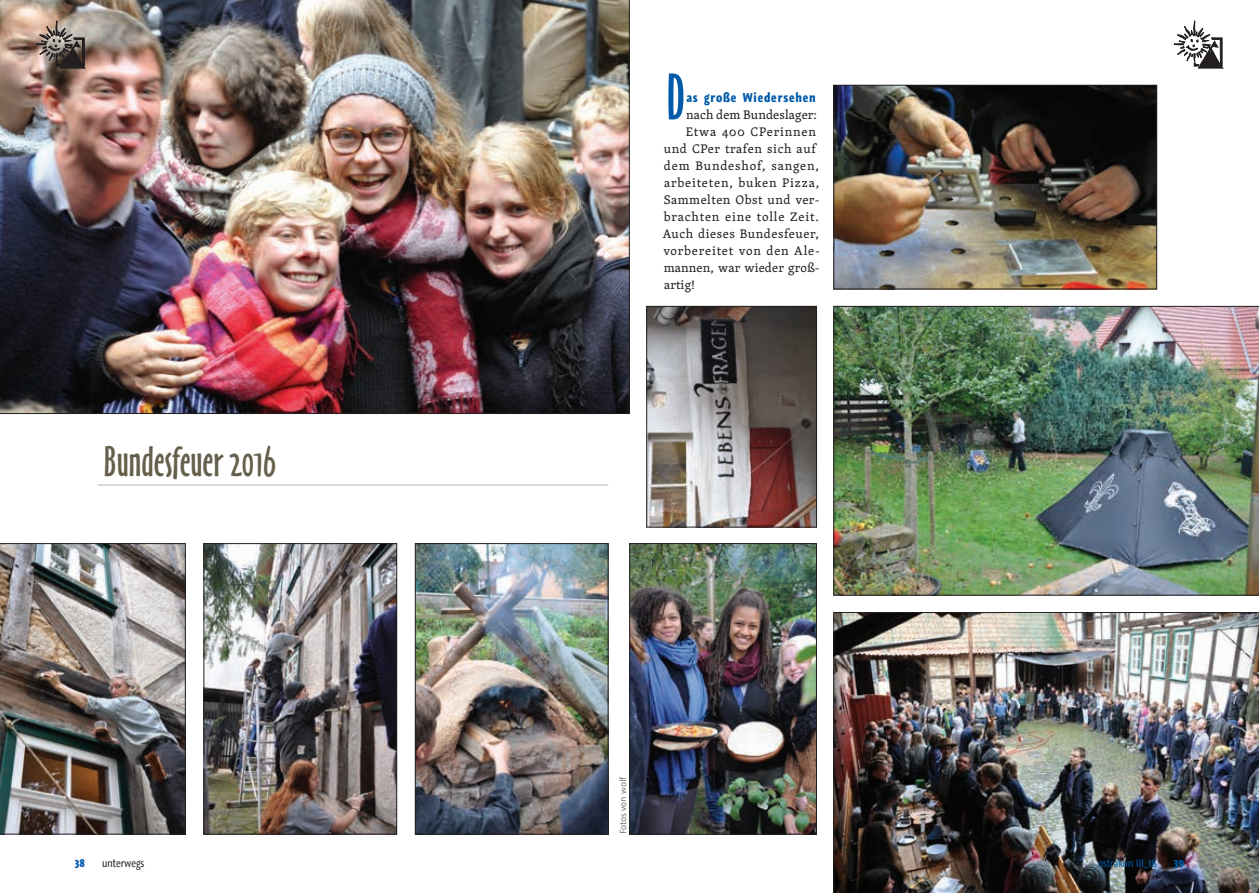
<style>
.page{position:relative;width:1259px;height:893px;background:#fff}
.page>*{position:absolute;margin:0;border:0;box-sizing:border-box;transform-origin:0 0}
.t1{font:60.3px "Oz Handicraft BT";color:#015aaa}
.t2{font:39.75px "Oz Handicraft BT";color:#64604b}
.t3{font:12.75px "Skolar";letter-spacing:.045em;color:#231f20}
.t4{font:12.75px "Skolar";letter-spacing:.065em;color:#231f20}
.t5{font:12.75px "Skolar";letter-spacing:.01em;color:#231f20}
.t6{font:700 12px "Graublau Web";letter-spacing:.075em;color:#015aaa}
.t7{font:10.5px "Graublau Web";letter-spacing:-.01em;color:#015aaa}
.t8{font:10.5px "Graublau Web";color:#231f20}
.t9{font:700 10.5px "Graublau Web";color:#015aaa}
.t10{font:300 9.75px "Graublau Sans";color:#231f20}
</style>
<div class="page">
<hr style="left:98px;top:485px;width:510px;height:1px;background:#b6b4a5">
<img style="left:0;top:0;width:629px;height:414px">
<img style="left:833px;top:612px;width:426px;height:281px">
<img style="left:206px;top:545px;width:189px;height:287px">
<div style="left:204px;top:543px;width:193px;height:291px;border:1px solid #231f20"></div>
<img style="left:0;top:543px;width:185px;height:291px">
<img style="left:417px;top:545px;width:189px;height:287px">
<div style="left:415px;top:543px;width:193px;height:291px;border:1px solid #231f20"></div>
<img style="left:631px;top:545px;width:183px;height:287px">
<div style="left:629px;top:543px;width:187px;height:291px;border:1px solid #231f20"></div>
<img style="left:833px;top:306px;width:426px;height:289px">
<img style="left:648px;top:308px;width:166px;height:217px">
<div style="left:646px;top:306px;width:170px;height:221px;border:1px solid #231f20"></div>
<img style="left:835px;top:87px;width:320px;height:200px">
<div style="left:833px;top:85px;width:324px;height:204px;border:1px solid #231f20"></div>
<svg style="left:1174px;top:21px;width:49px;height:47px"></svg>
<svg style="left:36px;top:20px;width:49px;height:48px;background:#83776f"></svg>
<h2 class="t2" style="left:103px;top:439px;width:174px">Bundesfeuer 2016</h2>
<h1 class="t1" style="left:665px;top:62px;width:21px">D</h1>
<p class="t6" style="left:686px;top:89px;width:131px">as große Wiedersehen</p>
<p class="t5" style="left:686px;top:105px;width:132px">nach dem Bundeslager:</p>
<p class="t4" style="left:686px;top:122px;width:132px">Etwa 400 CPerinnen</p>
<p class="t3" style="left:664px;top:139px;width:153px">und CPer trafen sich auf</p>
<p class="t4" style="left:664px;top:156px;width:157px">dem Bundeshof, sangen,</p>
<p class="t3" style="left:664px;top:173px;width:156px">arbeiteten, buken Pizza,</p>
<p class="t3" style="left:664px;top:190px;width:157px">Sammelten Obst und ver-</p>
<p class="t4" style="left:664px;top:207px;width:156px">brachten eine tolle Zeit.</p>
<p class="t3" style="left:663px;top:224px;width:158px">Auch dieses Bundesfeuer,</p>
<p class="t3" style="left:663px;top:241px;width:158px">vorbereitet von den Ale-</p>
<p class="t5" style="left:664px;top:258px;width:157px">mannen, war wieder groß-</p>
<p class="t3" style="left:664px;top:275px;width:32px">artig!</p>
<p class="t10" style="left:617px;top:834px;width:59px;rotate:-90deg">Fotos von wolf</p>
<p class="t9" style="left:75px;top:856px;width:12px">38</p>
<p class="t8" style="left:102px;top:856px;width:44px">unterwegs</p>
<p class="t7" style="left:1098px;top:856px;width:60px">ostrakon III_16</p>
<p class="t9" style="left:1174px;top:856px;width:12px">39</p>
</div>
